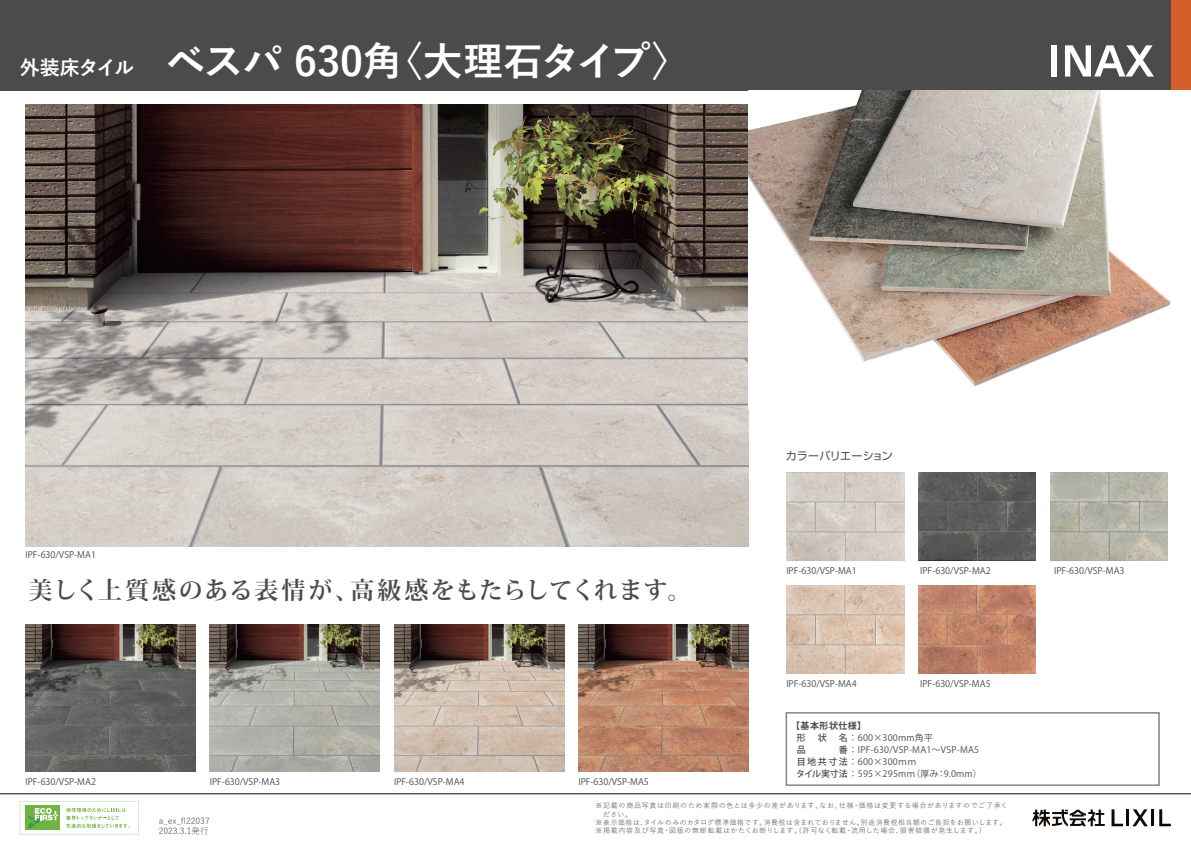
<style>
.page{position:relative;width:1191px;height:842px;background:#fff}
.page>*{position:absolute;margin:0;border:0;box-sizing:border-box;transform-origin:0 0}
.t1{font:700 40px "Yu Go Pr 6 N";letter-spacing:-.01em;color:#fff}
.t2{font:700 24px "Koz Min Pro";letter-spacing:.035em;color:#4c4b4c}
.t3{font:11px "Shin Go Pro";letter-spacing:-.015em;color:#4c4b4c}
.t4{font:9px "Koz Go Pro";color:#4c4b4c}
.t5{font:9px/12px "Koz Go Pro";letter-spacing:.025em;color:#4c4b4c}
.t6{font:700 9px "Koz Go Pro";letter-spacing:.05em;color:#4c4b4c}
.t7{font:500 9px "Koz Go Pro";color:#4c4b4c}
.t8{font:8.5px/9.9px "Yu Go Pr 6 N";color:#4c4b4c}
.t9{font:7px "Yu Go Pr 6 N";letter-spacing:.1em;color:#4c4b4c}
.s1{font-size:20px}
.s2{font-weight:500}
</style>
<div class="page">
<div style="left:0;top:0;width:1191px;height:91px;background:#4c4b4c"></div>
<div style="left:1171px;top:0;width:20px;height:91px;background:#d45f2b"></div>
<svg style="left:1065px;top:45px;width:89px;height:32px"></svg>
<div style="left:1051px;top:45px;width:5px;height:32px;background:#fff"></div>
<hr style="left:0;top:794px;width:1191px;height:1px;background:#110803">
<svg style="left:1032px;top:809px;width:72px;height:17px"></svg>
<svg style="left:1111px;top:809px;width:12px;height:17px"></svg>
<hr style="left:1126px;top:809px;width:3px;height:17px;background:#110803">
<svg style="left:1132px;top:809px;width:15px;height:17px"></svg>
<hr style="left:1151px;top:809px;width:3px;height:17px;background:#110803">
<svg style="left:1159px;top:809px;width:11px;height:17px"></svg>
<svg style="left:20px;top:801px;width:119px;height:33px"></svg>
<div style="left:785px;top:712px;width:374px;height:74px;border:1px solid #7d7e82"></div>
<img style="left:786px;top:473px;width:118px;height:88px">
<img style="left:918px;top:473px;width:117px;height:88px">
<img style="left:1050px;top:473px;width:117px;height:88px">
<img style="left:786px;top:586px;width:118px;height:87px">
<img style="left:918px;top:586px;width:117px;height:87px">
<img style="left:26px;top:105px;width:722px;height:442px">
<img style="left:26px;top:624px;width:170px;height:147px">
<img style="left:210px;top:624px;width:170px;height:147px">
<img style="left:394px;top:624px;width:170px;height:147px">
<img style="left:578px;top:624px;width:170px;height:147px">
<img style="left:748px;top:91px;width:423px;height:295px">
<h1 class="t1" style="left:20px;top:39px;width:673px"><span class="s1">外装床タイル</span> ベスパ 630角〈大理石タイプ〉</h1>
<p class="t4" style="left:26px;top:549px;width:72px">IPF-630/VSP-MA1</p>
<h2 class="t2" style="left:29px;top:572px;width:664px">美しく上質感のある表情が、高級感をもたらしてくれます。</h2>
<p class="t4" style="left:26px;top:776px;width:72px">IPF-630/VSP-MA2</p>
<p class="t4" style="left:210px;top:776px;width:72px">IPF-630/VSP-MA3</p>
<p class="t4" style="left:394px;top:776px;width:72px">IPF-630/VSP-MA4</p>
<p class="t4" style="left:578px;top:776px;width:72px">IPF-630/VSP-MA5</p>
<h3 class="t3" style="left:786px;top:447px;width:108px">カラーバリエーション</h3>
<p class="t4" style="left:786px;top:565px;width:72px">IPF-630/VSP-MA1</p>
<p class="t4" style="left:920px;top:565px;width:72px">IPF-630/VSP-MA2</p>
<p class="t4" style="left:1054px;top:565px;width:72px">IPF-630/VSP-MA3</p>
<p class="t4" style="left:786px;top:678px;width:72px">IPF-630/VSP-MA4</p>
<p class="t4" style="left:920px;top:678px;width:72px">IPF-630/VSP-MA5</p>
<p class="t6" style="left:791px;top:719px;width:76px">【基本形状仕様】</p>
<p class="t7" style="left:797px;top:731px;width:10px">形</p>
<p class="t7" style="left:818px;top:731px;width:10px">状</p>
<p class="t5" style="left:839px;top:731px;width:96px"><span class="s2">名</span>： 600×300mm角平</p>
<p class="t7" style="left:797px;top:743px;width:10px">品</p>
<p class="t5" style="left:796px;top:743px;width:187px;text-indent:43px"><span class="s2">番</span>： IPF-630/VSP-MA1～VSP-MA5<span class="s2">目地共寸法</span>： 600×300ｍｍ<br><span class="s2">タイル実寸法</span>： 595×295mｍ（厚み：9.0mm）</p>
<p class="t8" style="left:159px;top:815px;width:52px">a_ex_fl22037<br>2023.3.1発行</p>
<p class="t9" style="left:595px;top:799px;width:414px">※記載の商品写真は印刷のため実際の色とは多少の差があります。なお、仕様・価格は変更する場合がありますのでご了承く</p>
<p class="t9" style="left:603px;top:808px;width:30px">ださい。</p>
<p class="t9" style="left:595px;top:816px;width:412px">※表示価格は、タイルのみのカタログ標準価格です。消費税は含まれておりません。別途消費税相当額のご負担をお願いします。</p>
<p class="t9" style="left:595px;top:824px;width:396px">※掲載内容及び写真・図版の無断転載はかたくお断りします。（許可なく転載・流用した場合、損害賠償が発生します。）　</p>
</div>
